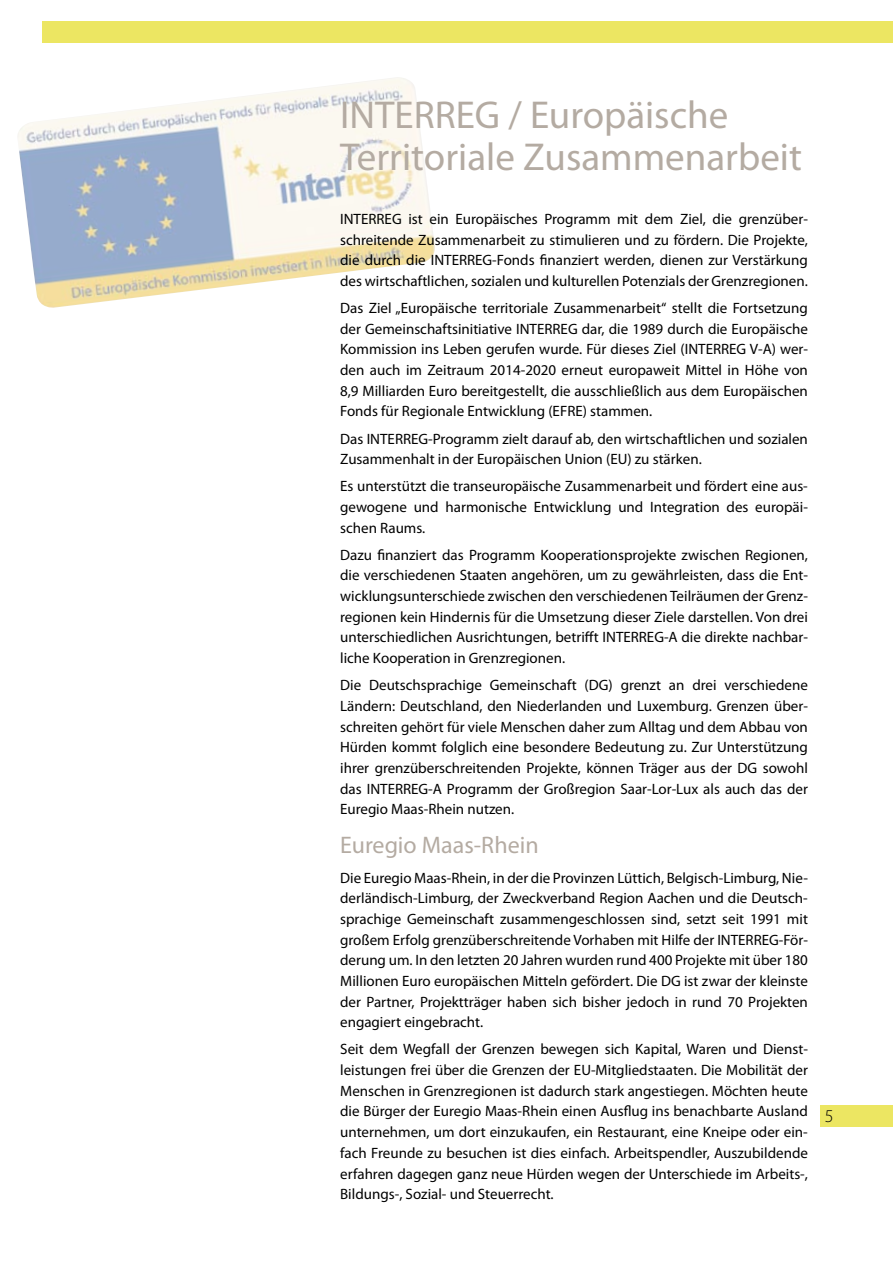
<style>
.page{position:relative;width:893px;height:1263px;background:#fff}
.page>*{position:absolute;margin:0;border:0;box-sizing:border-box;transform-origin:0 0}
.t1{font:39px/42px "Myriad Pro";color:#b4aba2}
.t2{font:24px "Myriad Pro";color:#b4aba2}
.t3{font:300 18px "Myriad Pro";color:#000}
.t4{font:15px/20.7px "Myriad Pro";color:#000;text-align:justify}
</style>
<div class="page">
<div style="left:821px;top:1106px;width:72px;height:21px;background:#ece662"></div>
<div style="left:43px;top:21px;width:850px;height:22px;background:#ece662"></div>
<img style="left:18px;top:77px;width:417px;height:231px">
<h1 class="t1" style="left:340px;top:93px;width:463px">INTERREG / Europäische<br>Territoriale Zusammenarbeit</h1>
<p class="t4" style="left:340px;top:208px;width:469px">INTERREG ist ein Europäisches Programm mit dem Ziel, die grenzüber&shy;schreitende Zusammenarbeit zu stimulieren und zu fördern. Die Projekte, die durch die INTERREG-Fonds finanziert werden, dienen zur Verstärkung des wirtschaftlichen, sozialen und kulturellen Potenzials der Grenzregionen.</p>
<p class="t4" style="left:340px;top:297px;width:469px">Das Ziel „Europäische territoriale Zusammenarbeit“ stellt die Fortsetzung der Gemeinschaftsinitiative INTERREG dar, die 1989 durch die Europäische Kommission ins Leben gerufen wurde. Für dieses Ziel (INTERREG V-A) wer&shy;den auch im Zeitraum 2014-2020 erneut europaweit Mittel in Höhe von 8,9 Milliarden Euro bereitgestellt, die ausschließlich aus dem Europäischen Fonds für Regionale Entwicklung (EFRE) stammen.</p>
<p class="t4" style="left:340px;top:428px;width:469px">Das INTERREG-Programm zielt darauf ab, den wirtschaftlichen und sozialen<br>Zusammenhalt in der Europäischen Union (EU) zu stärken.</p>
<p class="t4" style="left:340px;top:476px;width:469px">Es unterstützt die transeuropäische Zusammenarbeit und fördert eine aus&shy;gewogene und harmonische Entwicklung und Integration des europäi&shy;schen Raums.</p>
<p class="t4" style="left:340px;top:544px;width:469px">Dazu finanziert das Programm Kooperationsprojekte zwischen Regionen, die verschiedenen Staaten angehören, um zu gewährleisten, dass die Ent&shy;wicklungsunterschiede zwischen den verschiedenen Teilräumen der Grenz&shy;regionen kein Hindernis für die Umsetzung dieser Ziele darstellen. Von drei unterschiedlichen Ausrichtungen, betrifft INTERREG-A die direkte nachbar&shy;liche Kooperation in Grenzregionen.</p>
<p class="t4" style="left:340px;top:674px;width:469px">Die Deutschsprachige Gemeinschaft (DG) grenzt an drei verschiedene Ländern: Deutschland, den Niederlanden und Luxemburg. Grenzen über&shy;schreiten gehört für viele Menschen daher zum Alltag und dem Abbau von Hürden kommt folglich eine besondere Bedeutung zu. Zur Unterstützung ihrer grenzüberschreitenden Projekte, können Träger aus der DG sowohl das INTERREG-A Programm der Großregion Saar-Lor-Lux als auch das der Euregio Maas-Rhein nutzen.</p>
<h2 class="t2" style="left:340px;top:830px;width:200px">Euregio Maas-Rhein</h2>
<p class="t4" style="left:340px;top:867px;width:469px">Die Euregio Maas-Rhein, in der die Provinzen Lüttich, Belgisch-Limburg, Nie&shy;derländisch-Limburg, der Zweckverband Region Aachen und die Deutsch&shy;sprachige Gemeinschaft zusammengeschlossen sind, setzt seit 1991 mit großem Erfolg grenzüberschreitende Vorhaben mit Hilfe der INTERREG-För&shy;derung um. In den letzten 20 Jahren wurden rund 400 Projekte mit über 180<br>Millionen Euro europäischen Mitteln gefördert. Die DG ist zwar der kleinste der Partner, Projektträger haben sich bisher jedoch in rund 70 Projekten engagiert eingebracht.</p>
<p class="t4" style="left:340px;top:1039px;width:469px">Seit dem Wegfall der Grenzen bewegen sich Kapital, Waren und Dienst&shy;leistungen frei über die Grenzen der EU-Mitgliedstaaten. Die Mobilität der Menschen in Grenzregionen ist dadurch stark angestiegen. Möchten heute die Bürger der Euregio Maas-Rhein einen Ausflug ins benachbarte Ausland unternehmen, um dort einzukaufen, ein Restaurant, eine Kneipe oder ein&shy;fach Freunde zu besuchen ist dies einfach. Arbeitspendler, Auszubildende erfahren dagegen ganz neue Hürden wegen der Unterschiede im Arbeits-, Bildungs-, Sozial- und Steuerrecht.</p>
<p class="t3" style="left:825px;top:1106px;width:10px">5</p>
</div>
